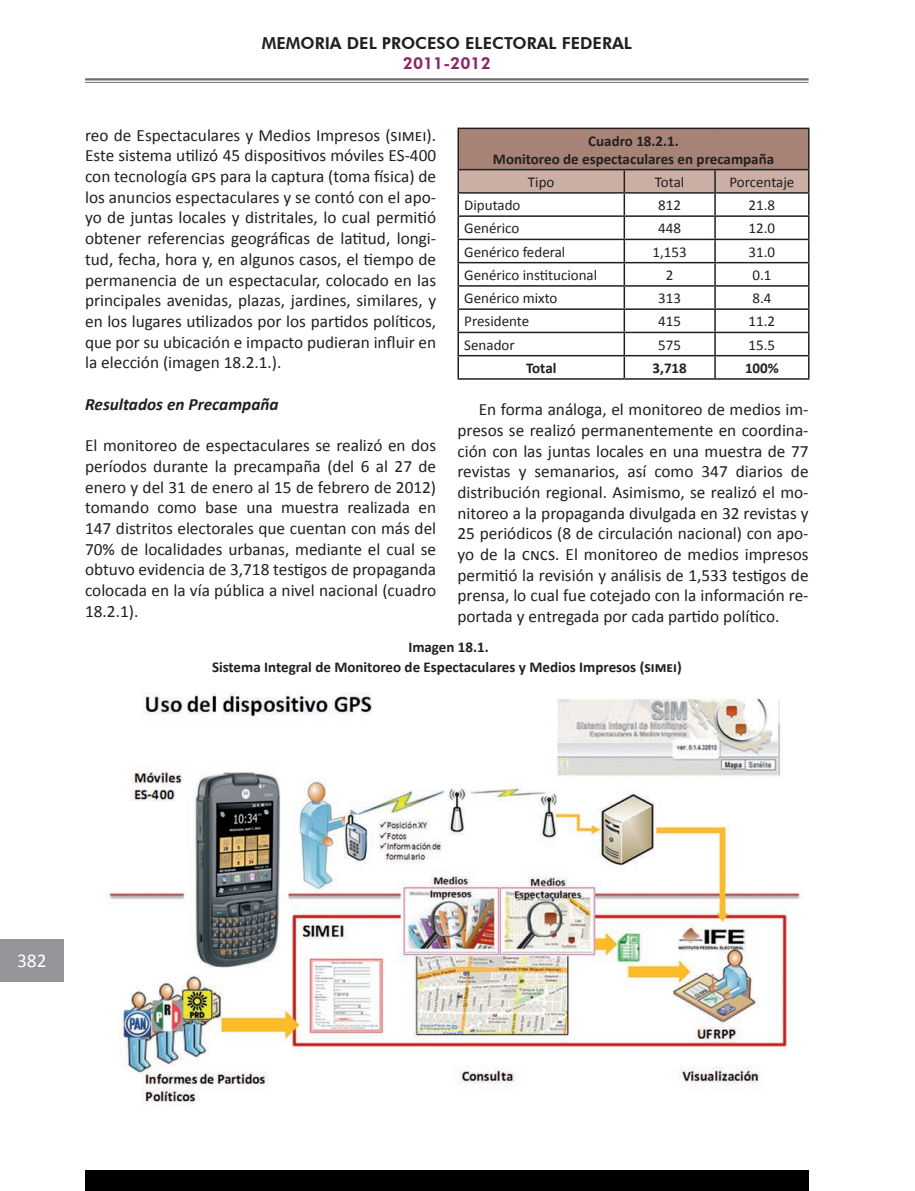
<style>
.page{position:relative;width:915px;height:1191px;background:#fff}
.page>*{position:absolute;margin:0;border:0;box-sizing:border-box;transform-origin:0 0}
.t1{font:19.5px "Calibri";color:#fff}
.CUERPO{font:17.25px/20.7px "Calibri";color:#231f20;text-align:justify}
.PARRAFO{font:17.25px/20.7px "Calibri";color:#231f20;text-align:justify}
.CUERPO-2{font:italic 700 17.25px "Calibri";color:#231f20}
.t2{font:800 16.5px "Futura BT";color:#231f20}
.t3{font:800 16.5px "Futura BT";color:#8c226b}
.CUERPO-3{font:15px "Calibri";color:#231f20}
.CUERPO-4{font:700 15px "Calibri";color:#231f20}
</style>
<div class="page">
<div style="left:0;top:939px;width:64px;height:43px;background:#939598"></div>
<div style="left:85px;top:1170px;width:723px;height:21px;background:#000"></div>
<hr style="left:85px;top:78px;width:723px;height:2px;background:#6c6d70">
<hr style="left:85px;top:82px;width:723px;height:1px;background:#6c6d70">
<div style="left:458px;top:128px;width:350px;height:42px;background:#a68376"></div>
<hr style="left:457px;top:128px;width:167px;height:1px;background:#231f20">
<hr style="left:457px;top:129px;width:2px;height:40px;background:#231f20">
<hr style="left:624px;top:128px;width:90px;height:1px;background:#231f20">
<hr style="left:714px;top:128px;width:95px;height:1px;background:#231f20">
<hr style="left:807px;top:129px;width:2px;height:40px;background:#231f20">
<hr style="left:457px;top:169px;width:167px;height:1px;background:#231f20">
<hr style="left:457px;top:170px;width:2px;height:22px;background:#231f20">
<hr style="left:624px;top:169px;width:90px;height:1px;background:#231f20">
<hr style="left:714px;top:169px;width:95px;height:1px;background:#231f20">
<hr style="left:807px;top:170px;width:2px;height:22px;background:#231f20">
<hr style="left:457px;top:192px;width:167px;height:2px;background:#231f20">
<hr style="left:457px;top:194px;width:2px;height:21px;background:#231f20">
<hr style="left:714px;top:192px;width:95px;height:2px;background:#231f20">
<hr style="left:807px;top:194px;width:2px;height:21px;background:#231f20">
<hr style="left:457px;top:215px;width:167px;height:2px;background:#231f20">
<hr style="left:457px;top:217px;width:2px;height:22px;background:#231f20">
<hr style="left:714px;top:215px;width:95px;height:2px;background:#231f20">
<hr style="left:807px;top:217px;width:2px;height:22px;background:#231f20">
<hr style="left:457px;top:239px;width:167px;height:1px;background:#231f20">
<hr style="left:457px;top:240px;width:2px;height:22px;background:#231f20">
<hr style="left:714px;top:239px;width:95px;height:1px;background:#231f20">
<hr style="left:807px;top:240px;width:2px;height:22px;background:#231f20">
<hr style="left:457px;top:262px;width:167px;height:1px;background:#231f20">
<hr style="left:457px;top:263px;width:2px;height:22px;background:#231f20">
<hr style="left:714px;top:262px;width:95px;height:1px;background:#231f20">
<hr style="left:807px;top:263px;width:2px;height:22px;background:#231f20">
<hr style="left:457px;top:285px;width:167px;height:2px;background:#231f20">
<hr style="left:457px;top:287px;width:2px;height:21px;background:#231f20">
<hr style="left:714px;top:285px;width:95px;height:2px;background:#231f20">
<hr style="left:807px;top:287px;width:2px;height:21px;background:#231f20">
<hr style="left:457px;top:308px;width:167px;height:2px;background:#231f20">
<hr style="left:457px;top:310px;width:2px;height:22px;background:#231f20">
<hr style="left:714px;top:308px;width:95px;height:2px;background:#231f20">
<hr style="left:807px;top:310px;width:2px;height:22px;background:#231f20">
<hr style="left:457px;top:332px;width:167px;height:1px;background:#231f20">
<hr style="left:457px;top:333px;width:2px;height:22px;background:#231f20">
<hr style="left:714px;top:332px;width:95px;height:1px;background:#231f20">
<hr style="left:807px;top:333px;width:2px;height:22px;background:#231f20">
<hr style="left:457px;top:355px;width:167px;height:1px;background:#231f20">
<hr style="left:457px;top:356px;width:2px;height:22px;background:#231f20">
<hr style="left:714px;top:355px;width:95px;height:1px;background:#231f20">
<svg style="left:458px;top:170px;width:350px;height:208px"></svg>
<hr style="left:807px;top:356px;width:2px;height:22px;background:#231f20">
<hr style="left:457px;top:378px;width:167px;height:2px;background:#231f20">
<hr style="left:624px;top:378px;width:90px;height:2px;background:#231f20">
<hr style="left:714px;top:378px;width:95px;height:2px;background:#231f20">
<img style="left:108px;top:692px;width:693px;height:412px">
<p class="t2" style="left:262px;top:33px;width:371px">MEMORIA DEL PROCESO ELECTORAL FEDERAL</p>
<p class="t3" style="left:403px;top:53px;width:89px">2011-2012</p>
<p class="CUERPO" style="left:85px;top:124px;width:352px">reo de Espectaculares y Medios Impresos (simei).<br>Este sistema utilizó 45 dispositivos móviles ES-400 con tecnología gps para la captura (toma física) de los anuncios espectaculares y se contó con el apo&shy;yo de juntas locales y distritales, lo cual permitió obtener referencias geográficas de latitud, longi&shy;tud, fecha, hora y, en algunos casos, el tiempo de permanencia de un espectacular, colocado en las principales avenidas, plazas, jardines, similares, y en los lugares utilizados por los partidos políticos, que por su ubicación e impacto pudieran influir en la elección (imagen 18.2.1.).</p>
<p class="CUERPO-2" style="left:85px;top:393px;width:195px">Resultados en Precampaña</p>
<p class="CUERPO" style="left:85px;top:434px;width:352px">El monitoreo de espectaculares se realizó en dos períodos durante la precampaña (del 6 al 27 de enero y del 31 de enero al 15 de febrero de 2012) tomando como base una muestra realizada en 147 distritos electorales que cuentan con más del 70% de localidades urbanas, mediante el cual se obtuvo evidencia de 3,718 testigos de propaganda colocada en la vía pública a nivel nacional (cuadro 18.2.1).</p>
<p class="CUERPO-4" style="left:588px;top:131px;width:92px">Cuadro 18.2.1.</p>
<p class="CUERPO-4" style="left:492px;top:149px;width:283px">Monitoreo de espectaculares en precampaña</p>
<p class="CUERPO-3" style="left:528px;top:173px;width:28px">Tipo</p>
<p class="CUERPO-3" style="left:654px;top:173px;width:31px">Total</p>
<p class="CUERPO-3" style="left:729px;top:173px;width:66px">Porcentaje</p>
<p class="CUERPO-3" style="left:464px;top:196px;width:58px">Diputado</p>
<p class="CUERPO-3" style="left:658px;top:196px;width:24px">812</p>
<p class="CUERPO-3" style="left:748px;top:196px;width:28px">21.8</p>
<p class="CUERPO-3" style="left:464px;top:219px;width:57px">Genérico</p>
<p class="CUERPO-3" style="left:658px;top:219px;width:24px">448</p>
<p class="CUERPO-3" style="left:748px;top:219px;width:28px">12.0</p>
<p class="CUERPO-3" style="left:464px;top:242px;width:103px">Genérico federal</p>
<p class="CUERPO-3" style="left:652px;top:242px;width:36px">1,153</p>
<p class="CUERPO-3" style="left:748px;top:242px;width:28px">31.0</p>
<p class="CUERPO-3" style="left:464px;top:266px;width:134px">Genérico institucional</p>
<p class="CUERPO-3" style="left:665px;top:266px;width:9px">2</p>
<p class="CUERPO-3" style="left:752px;top:266px;width:20px">0.1</p>
<p class="CUERPO-3" style="left:464px;top:289px;width:95px">Genérico mixto</p>
<p class="CUERPO-3" style="left:658px;top:289px;width:24px">313</p>
<p class="CUERPO-3" style="left:752px;top:289px;width:20px">8.4</p>
<p class="CUERPO-3" style="left:464px;top:312px;width:66px">Presidente</p>
<p class="CUERPO-3" style="left:658px;top:312px;width:24px">415</p>
<p class="CUERPO-3" style="left:748px;top:312px;width:28px">11.2</p>
<p class="CUERPO-3" style="left:464px;top:335px;width:52px">Senador</p>
<p class="CUERPO-3" style="left:658px;top:335px;width:24px">575</p>
<p class="CUERPO-3" style="left:748px;top:335px;width:28px">15.5</p>
<p class="CUERPO-4" style="left:526px;top:359px;width:32px">Total</p>
<p class="CUERPO-4" style="left:652px;top:359px;width:36px">3,718</p>
<p class="CUERPO-4" style="left:744px;top:359px;width:35px">100%</p>
<p class="PARRAFO" style="left:457px;top:398px;width:352px;text-indent:21px">En forma análoga, el monitoreo de medios im&shy;presos se realizó permanentemente en coordina&shy;ción con las juntas locales en una muestra de 77 revistas y semanarios, así como 347 diarios de distribución regional. Asimismo, se realizó el mo&shy;nitoreo a la propaganda divulgada en 32 revistas y 25 periódicos (8 de circulación nacional) con apo&shy;yo de la cncs. El monitoreo de medios impresos permitió la revisión y análisis de 1,533 testigos de prensa, lo cual fue cotejado con la información re&shy;portada y entregada por cada partido político.</p>
<p class="CUERPO-4" style="left:408px;top:637px;width:82px">Imagen 18.1.</p>
<p class="CUERPO-4" style="left:212px;top:658px;width:471px">Sistema Integral de Monitoreo de Espectaculares y Medios Impresos (simei)</p>
<p class="t1" style="left:17px;top:948px;width:31px">382</p>
</div>
